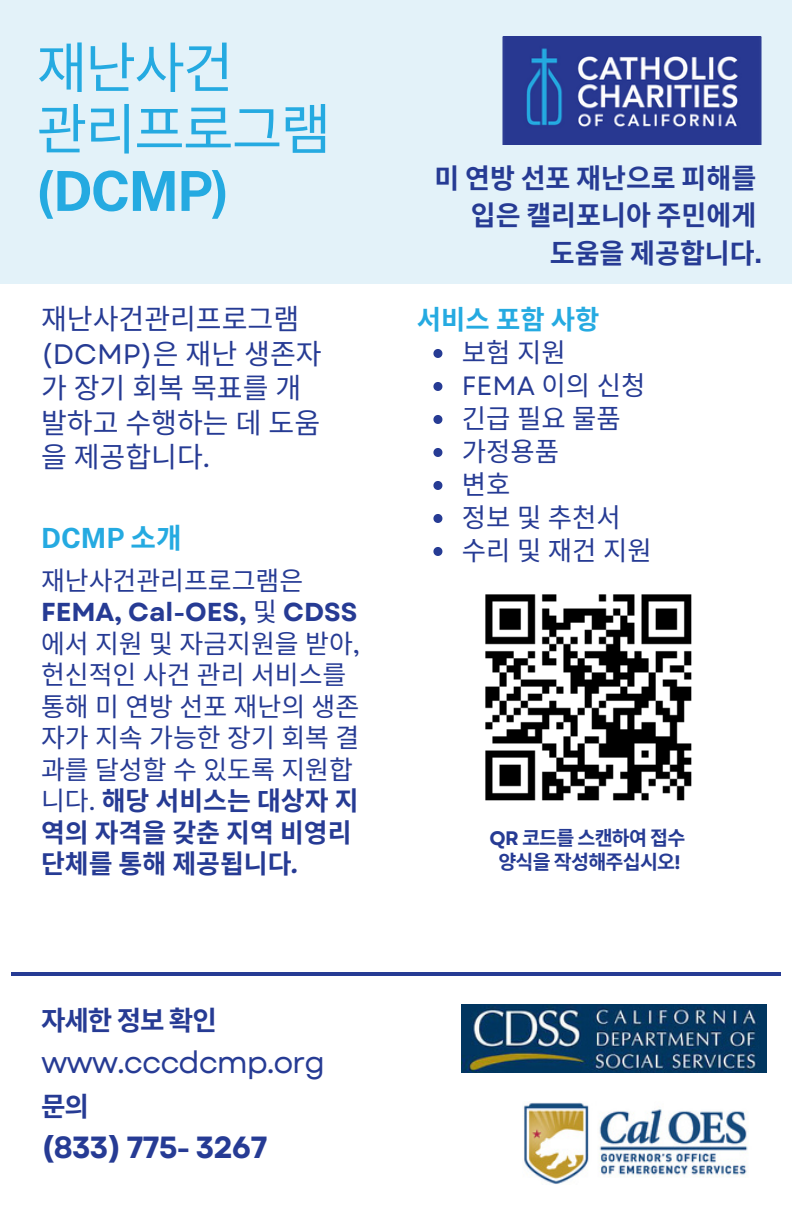
<style>
.page{position:relative;width:792px;height:1224px;background:#fff}
.page>*{position:absolute;margin:0;border:0;box-sizing:border-box;transform-origin:0 0}
.t1{font:55.2px/61.6px "Noto Sans CJ Ksc";letter-spacing:-.035em;color:#25aae1}
.t2{font:30.6px "Garet";letter-spacing:-.04em;color:#263b94}
.t3{font:700 30.6px "Garet";letter-spacing:-.04em;color:#263b94}
.t4{font:28px/34.4px "Noto Sans CJ Ksc";color:#263b94}
.t5{font:700 27.8px "Public Sans";color:#25aae1}
.t6{font:700 27px/37.6px "Noto Sans CJ Ksc";color:#263b94;text-align:right}
.t7{font:700 26.6px "Noto Sans CJ Ksc";letter-spacing:-.04em;color:#263b94}
.t8{font:26.4px "Noto Sans CJ Ksc";color:#263b94}
.t9{font:26.4px "Garet";color:#263b94}
.t10{font:700 26.4px "Noto Sans CJ Ksc";color:#25aae1}
.t11{font:26px/31.6px "Noto Sans CJ Ksc";color:#263b94}
.t12{font:700 19.6px "Noto Sans CJ Ksc";letter-spacing:-.04em;color:#263b94}
.s1{font-family:"Public Sans";font-weight:700}
.s2{font-family:"Garet"}
.s3{font-family:"Noto Sans CJ Ksc"}
.s4{font-family:"Garet";font-weight:700}
.s5{font-weight:700}
.s6{font-family:"Garet";font-weight:700;font-style:italic}
.s7{font-family:"Public Sans"}
</style>
<div class="page">
<img style="left:485px;top:594px;width:207px;height:207px">
<hr style="left:11px;top:972px;width:770px;height:3px;background:#263b94">
<img style="left:462px;top:1005px;width:304px;height:67px">
<img style="left:523px;top:1102px;width:225px;height:82px">
<div style="left:0;top:0;width:792px;height:284px;background:#e3f2f9"></div>
<img style="left:502px;top:36px;width:260px;height:108px">
<svg style="left:433px;top:349px;width:9px;height:9px"></svg>
<svg style="left:433px;top:382px;width:9px;height:9px"></svg>
<svg style="left:433px;top:415px;width:9px;height:9px"></svg>
<svg style="left:433px;top:448px;width:9px;height:9px"></svg>
<svg style="left:433px;top:481px;width:9px;height:9px"></svg>
<svg style="left:433px;top:514px;width:9px;height:9px"></svg>
<svg style="left:433px;top:547px;width:9px;height:9px"></svg>
<p class="t1" style="left:37px;top:34px;width:296px">재난사건 관리프로그램 <span class="s1">(DCMP)</span></p>
<h6 class="t4" style="left:41px;top:300px;width:282px">재난사건관리프로그램 <span class="s2">(DCMP)</span>은 재난 생존자 가 장기 회복 목표를 개 발하고 수행하는 데 도움 을 제공합니다<span class="s2">.</span></h6>
<p class="t5" style="left:41px;top:521px;width:142px">DCMP <span class="s3">소개</span></p>
<p class="t11" style="left:41px;top:563px;width:321px">재난사건관리프로그램은<br><span class="s4">FEMA, Cal-OES,</span> 및 <span class="s4">CDSS </span>에서 지원 및 자금지원을 받아<span class="s2">, </span>헌신적인 사건 관리 서비스를 통해 미 연방 선포 재난의 생존 자가 지속 가능한 장기 회복 결 과를 달성할 수 있도록 지원합 니다<span class="s2">.</span> <span class="s5">해당 서비스는 대상자 지 역의 자격을 갖춘 지역 비영리 단체를 통해 제공됩니다</span><span class="s6">.</span></p>
<p class="t7" style="left:41px;top:999px;width:177px">자세한 정보 확인</p>
<p class="t2" style="left:41px;top:1040px;width:286px">www.cccdcmp.org</p>
<p class="t7" style="left:41px;top:1085px;width:49px">문의</p>
<p class="t3" style="left:41px;top:1126px;width:228px">(833) 775- 3267</p>
<p class="t6" style="left:434px;top:157px;width:329px">미 연방 선포 재난으로 피해를 입은 캘리포니아 주민에게 도움을 제공합니다<span class="s7">.</span></p>
<h1 class="t10" style="left:417px;top:299px;width:184px">서비스 포함 사항</h1>
<h6 class="t8" style="left:462px;top:332px;width:105px">보험 지원</h6>
<h3 class="t9" style="left:462px;top:367px;width:185px">FEMA <span class="s3">이의 신청</span></h3>
<h2 class="t8" style="left:462px;top:398px;width:160px">긴급 필요 물품</h2>
<p class="t8" style="left:462px;top:431px;width:99px">가정용품</p>
<h6 class="t8" style="left:462px;top:464px;width:50px">변호</h6>
<p class="t8" style="left:462px;top:497px;width:160px">정보 및 추천서</p>
<p class="t8" style="left:462px;top:530px;width:191px">수리 및 재건 지원</p>
<p class="t12" style="left:490px;top:822px;width:197px"><span class="s2">QR</span> 코드를 스캔하여 접수</p>
<p class="t12" style="left:498px;top:846px;width:184px">양식을 작성해주십시오<span class="s2">!</span></p>
</div>
